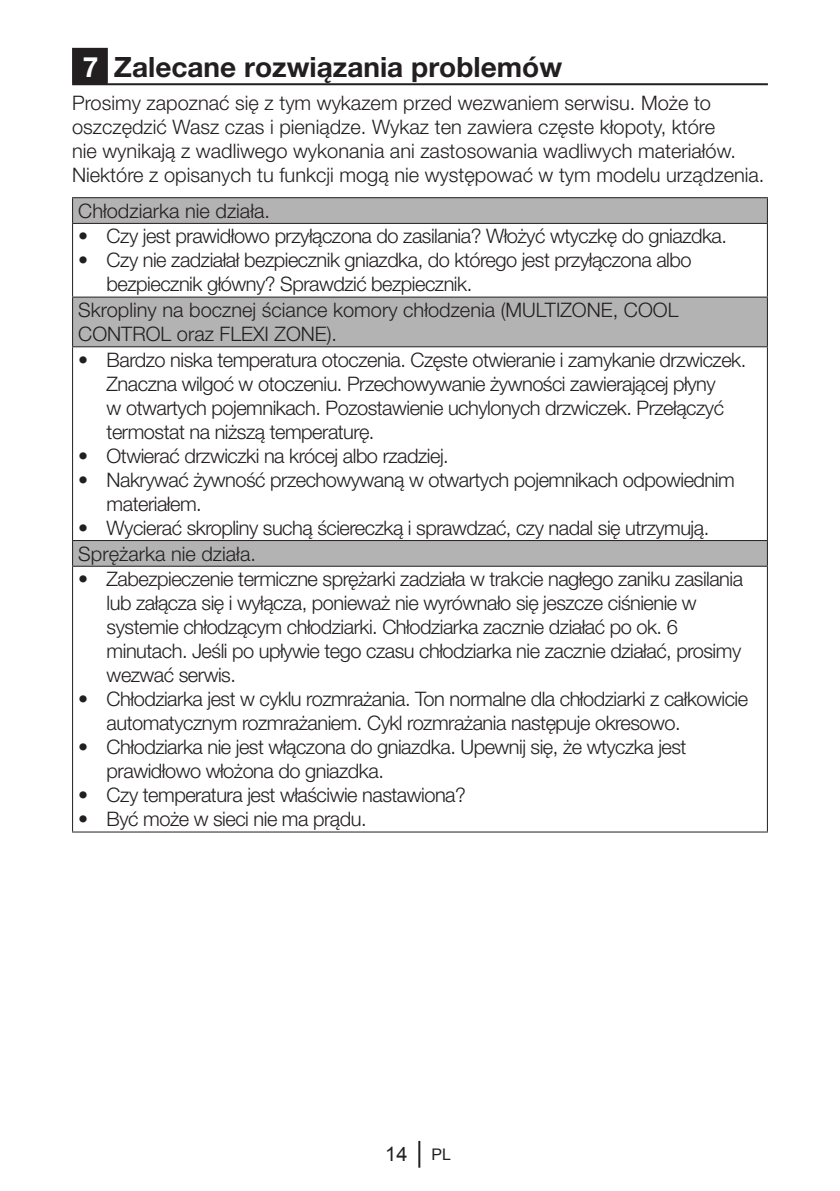
<style>
.page{position:relative;width:840px;height:1191px;background:#fff}
.page>*{position:absolute;margin:0;border:0;box-sizing:border-box;transform-origin:0 0}
.t1{font:700 28px "Helvetica Neue LT Pro";color:#231f20}
.t2{font:300 20px/24px "Helvetica Neue LT Pro";letter-spacing:-.025em;color:#231f20}
.t3{font:300 20px/24px "Helvetica Neue LT Pro";color:#231f20}
.t4{font:16px "Arial";color:#231f20}
.s1{color:#fff}
.s2{font-size:20px}
</style>
<div class="page">
<hr style="left:418px;top:1140px;width:2px;height:27px;background:#231f20">
<div style="left:73px;top:49px;width:34px;height:35px;background:#231f20"></div>
<div style="left:72px;top:48px;width:36px;height:36px;border:2px solid #231f20"></div>
<hr style="left:72px;top:83px;width:695px;height:2px;background:#231f20">
<svg style="left:73px;top:198px;width:693px;height:368px"></svg>
<svg style="left:72px;top:198px;width:1px;height:25px"></svg>
<svg style="left:766px;top:198px;width:1px;height:25px"></svg>
<hr style="left:72px;top:197px;width:695px;height:1px;background:#231f20">
<hr style="left:72px;top:224px;width:1px;height:72px;background:#231f20">
<hr style="left:766px;top:224px;width:1px;height:72px;background:#231f20">
<hr style="left:72px;top:223px;width:695px;height:1px;background:#231f20">
<hr style="left:72px;top:297px;width:1px;height:49px;background:#231f20">
<hr style="left:766px;top:297px;width:1px;height:49px;background:#231f20">
<hr style="left:72px;top:296px;width:695px;height:1px;background:#231f20">
<hr style="left:72px;top:347px;width:1px;height:193px;background:#231f20">
<hr style="left:766px;top:347px;width:1px;height:193px;background:#231f20">
<hr style="left:72px;top:346px;width:695px;height:1px;background:#231f20">
<svg style="left:72px;top:541px;width:1px;height:25px"></svg>
<svg style="left:766px;top:541px;width:1px;height:25px"></svg>
<hr style="left:72px;top:540px;width:695px;height:1px;background:#231f20">
<hr style="left:72px;top:567px;width:1px;height:264px;background:#231f20">
<hr style="left:766px;top:567px;width:1px;height:264px;background:#231f20">
<hr style="left:72px;top:566px;width:695px;height:1px;background:#231f20">
<hr style="left:72px;top:831px;width:695px;height:1px;background:#231f20">
<h1 class="t1" style="left:83px;top:49px;width:480px"><span class="s1">7</span> Zalecane rozwiązania problemów</h1>
<p class="t3" style="left:72px;top:90px;width:693px">Prosimy zapoznać się z tym wykazem przed wezwaniem serwisu. Może to oszczędzić Wasz czas i pieniądze. Wykaz ten zawiera częste kłopoty, które<br>nie wynikają z wadliwego wykonania ani zastosowania wadliwych materiałów.<br>Niektóre z opisanych tu funkcji mogą nie występować w tym modelu urządzenia.</p>
<p class="t3" style="left:78px;top:198px;width:193px">Chłodziarka nie działa.</p>
<p class="t2" style="left:78px;top:224px;width:650px">• Czy jest prawidłowo przyłączona do zasilania? Włożyć wtyczkę do gniazdka.</p>
<p class="t2" style="left:78px;top:248px;width:614px">• Czy nie zadziałał bezpiecznik gniazdka, do którego jest przyłączona albo</p>
<p class="t2" style="left:107px;top:272px;width:367px">bezpiecznik główny? Sprawdzić bezpiecznik.</p>
<p class="t3" style="left:78px;top:297px;width:601px">Skropliny na bocznej ściance komory chłodzenia (MULTIZONE, COOL</p>
<p class="t3" style="left:78px;top:321px;width:260px">CONTROL oraz FLEXI ZONE).</p>
<p class="t2" style="left:107px;top:347px;width:641px;text-indent:-28px">• Bardzo niska temperatura otoczenia. Częste otwieranie i zamykanie drzwiczek.<br>Znaczna wilgoć w otoczeniu. Przechowywanie żywności zawierającej płyny<br>w otwartych pojemnikach. Pozostawienie uchylonych drzwiczek. Przełączyć termostat na niższą temperaturę.</p>
<p class="t2" style="left:78px;top:443px;width:372px">• Otwierać drzwiczki na krócej albo rzadziej.</p>
<p class="t2" style="left:107px;top:467px;width:629px;text-indent:-28px">• Nakrywać żywność przechowywaną w otwartych pojemnikach odpowiednim materiałem.</p>
<p class="t2" style="left:78px;top:514px;width:632px;line-height:25.6px">• Wycierać skropliny suchą ściereczką i sprawdzać, czy nadal się utrzymują.<br>Sprężarka nie działa.</p>
<p class="t2" style="left:107px;top:566px;width:637px;text-indent:-28px">• Zabezpieczenie termiczne sprężarki zadziała w trakcie nagłego zaniku zasilania lub załącza się i wyłącza, ponieważ nie wyrównało się jeszcze ciśnienie w systemie chłodzącym chłodziarki. Chłodziarka zacznie działać po ok. 6 minutach. Jeśli po upływie tego czasu chłodziarka nie zacznie działać, prosimy wezwać serwis.</p>
<p class="t2" style="left:107px;top:686px;width:642px;text-indent:-28px">• Chłodziarka jest w cyklu rozmrażania. Ton normalne dla chłodziarki z całkowicie automatycznym rozmrażaniem. Cykl rozmrażania następuje okresowo.</p>
<p class="t2" style="left:107px;top:734px;width:581px;text-indent:-28px">• Chłodziarka nie jest włączona do gniazdka. Upewnij się, że wtyczka jest prawidłowo włożona do gniazdka.</p>
<p class="t2" style="left:78px;top:782px;width:389px">• Czy temperatura jest właściwie nastawiona?</p>
<p class="t2" style="left:78px;top:806px;width:290px">• Być może w sieci nie ma prądu.</p>
<p class="t4" style="left:385px;top:1143px;width:67px"><span class="s2">1</span><span class="s2">4</span> PL</p>
</div>
